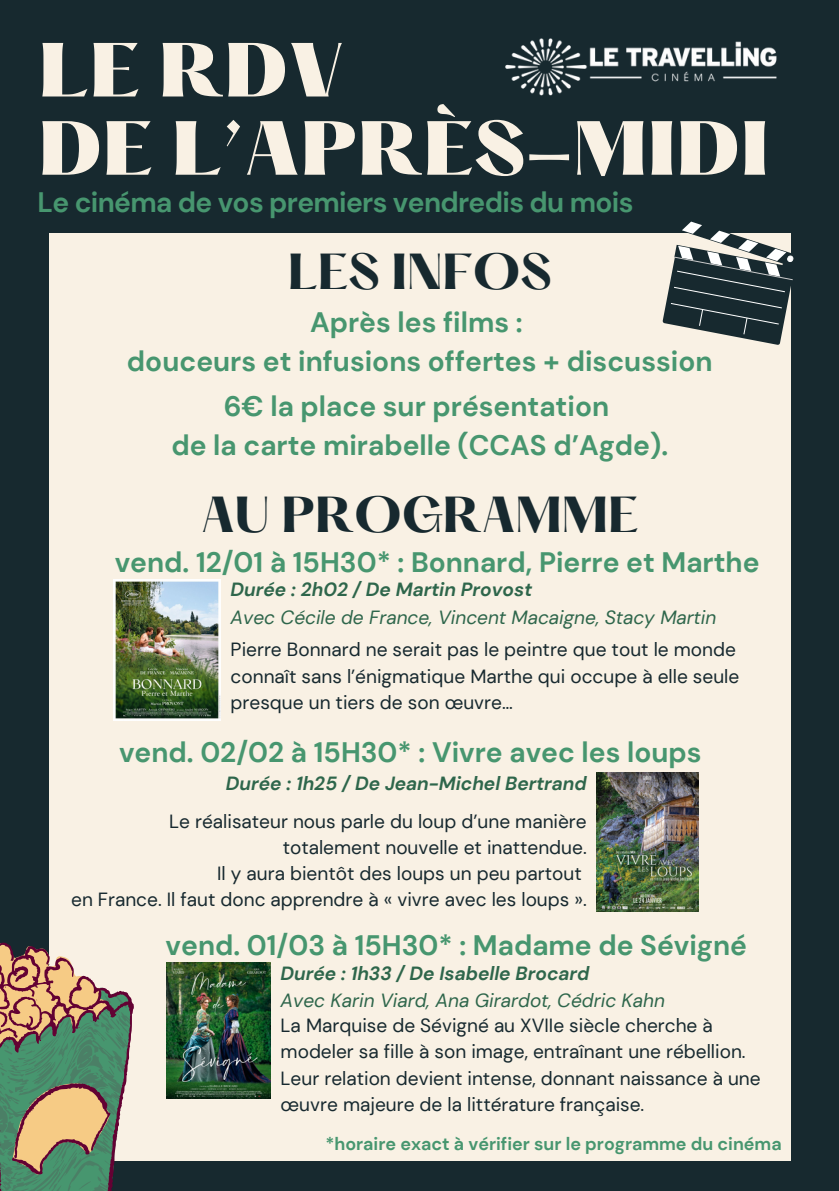
<style>
.page{position:relative;width:839px;height:1191px;background:#fff}
.page>*{position:absolute;margin:0;border:0;box-sizing:border-box;transform-origin:0 0}
.t1{font:900 67px "Hatton";letter-spacing:-.02em;color:#f9f1e4}
.t2{font:700 44.2px "Hatton";letter-spacing:-.02em;color:#17292f}
.t3{font:700 28.2px "DM Sans";color:#47966f}
.t4{font:700 28.2px "DM Sans";letter-spacing:-.025em;color:#47966f}
.t5{font:19px/26.4px "DM Sans";color:#17292f}
.t6{font:italic 700 19px "DM Sans";color:#2e664b}
.t7{font:italic 19px "DM Sans";color:#2e664b}
.t8{font:700 17.8px "DM Sans";color:#47966f}
</style>
<div class="page">
<div style="left:0;top:0;width:838px;height:1191px;background:#17292f"></div>
<div style="left:49px;top:234px;width:741px;height:927px;background:#f9f1e4"></div>
<svg style="left:0;top:942px;width:134px;height:249px"></svg>
<img style="left:505px;top:38px;width:272px;height:58px">
<img style="left:114px;top:580px;width:106px;height:141px">
<img style="left:596px;top:772px;width:102px;height:140px">
<img style="left:167px;top:962px;width:103px;height:137px">
<svg style="left:662px;top:221px;width:132px;height:124px"></svg>
<p class="t1" style="left:38px;top:39px;width:309px">LE RDV</p>
<p class="t1" style="left:38px;top:117px;width:733px">DE L’APRÈS-MIDI</p>
<p class="t4" style="left:38px;top:184px;width:597px">Le cinéma de vos premiers vendredis du mois</p>
<p class="t2" style="left:287px;top:251px;width:266px">LES INFOS</p>
<p class="t3" style="left:310px;top:304px;width:214px">Après les films :</p>
<p class="t3" style="left:127px;top:343px;width:587px">douceurs et infusions offertes + discussion</p>
<p class="t3" style="left:224px;top:388px;width:387px">6€ la place sur présentation</p>
<p class="t3" style="left:171px;top:427px;width:498px">de la carte mirabelle (CCAS d’Agde).</p>
<p class="t2" style="left:201px;top:494px;width:439px">AU PROGRAMME</p>
<p class="t3" style="left:115px;top:544px;width:646px">vend. 12/01 à 15H30* : Bonnard, Pierre et Marthe</p>
<p class="t6" style="left:231px;top:577px;width:303px">Durée : 2h02 / De Martin Provost</p>
<p class="t7" style="left:231px;top:605px;width:487px">Avec Cécile de France, Vincent Macaigne, Stacy Martin</p>
<p class="t5" style="left:231px;top:637px;width:510px">Pierre Bonnard ne serait pas le peintre que tout le monde connaît sans l’énigmatique Marthe qui occupe à elle seule presque un tiers de son œuvre…</p>
<p class="t3" style="left:119px;top:734px;width:584px">vend. 02/02 à 15H30* : Vivre avec les loups</p>
<p class="t6" style="left:226px;top:771px;width:362px">Durée : 1h25 / De Jean-Michel Bertrand</p>
<p class="t5" style="left:169px;top:808px;width:419px;text-align:right">Le réalisateur nous parle du loup d’une manière totalement nouvelle et inattendue.</p>
<p class="t5" style="left:217px;top:860px;width:366px">Il y aura bientôt des loups un peu partout</p>
<p class="t5" style="left:71px;top:886px;width:517px">en France. Il faut donc apprendre à « vivre avec les loups ».</p>
<p class="t3" style="left:166px;top:927px;width:582px">vend. 01/03 à 15H30* : Madame de Sévigné</p>
<p class="t6" style="left:280px;top:961px;width:310px">Durée : 1h33 / De Isabelle Brocard</p>
<p class="t7" style="left:280px;top:988px;width:386px">Avec Karin Viard, Ana Girardot, Cédric Kahn</p>
<p class="t5" style="left:280px;top:1012px;width:481px">La Marquise de Sévigné au XVIIe siècle cherche à modeler sa fille à son image, entraînant une rébellion.<br>Leur relation devient intense, donnant naissance à une œuvre majeure de la littérature française.</p>
<p class="t8" style="left:325px;top:1132px;width:457px">*horaire exact à vérifier sur le programme du cinéma</p>
</div>
